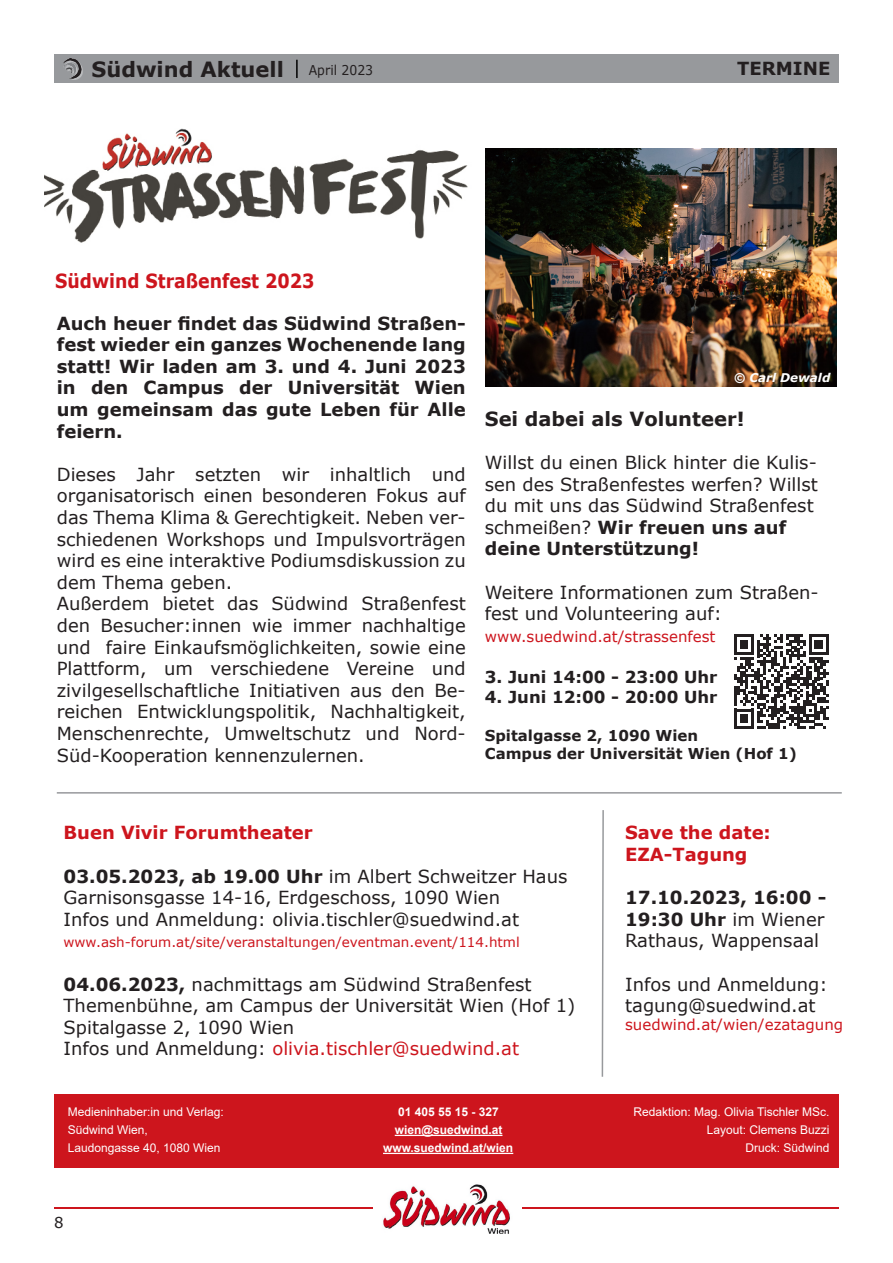
<style>
.page{position:relative;width:893px;height:1263px;background:#fff}
.page>*{position:absolute;margin:0;border:0;box-sizing:border-box;transform-origin:0 0}
.t1{font:700 21px "Verdana";color:#231f20}
.t2{font:700 19.5px "Verdana";color:#cd151d;scale:.89 1}
.t3{font:700 19.5px "Verdana";color:#231f20}
.t4{font:18px/21.6px "Verdana";color:#231f20}
.t5{font:700 18px/21.6px "Verdana";color:#231f20;text-align:justify}
.t6{font:700 18px/21.6px "Verdana";color:#cd151d}
.t7{font:700 16.5px "Verdana";color:#231f20}
.t8{font:15px "Verdana";color:#cd151d}
.t9{font:700 15px/18px "Verdana";color:#231f20}
.t10{font:15px "Verdana";color:#231f20}
.t11{font:13.5px "Verdana";color:#cd151d}
.t12{font:13.5px "Verdana";color:#231f20;scale:.92 1}
.t13{font:12.75px "Verdana";color:#231f20}
.t14{font:12px/18px "Arial";color:#fff;text-align:right}
.t15{font:700 12px/18px "Arial";color:#fff;text-align:center}
.t16{font:italic 700 12px "Verdana";color:#fff}
.s1{font-weight:700}
.s2{color:#cd151d}
</style>
<div class="page">
<div style="left:54px;top:54px;width:785px;height:29px;background:#97999c"></div>
<div style="left:65px;top:60px;width:18px;height:20px;background:#c7c8ca;opacity:.75"></div>
<img style="left:64px;top:59px;width:18px;height:19px">
<hr style="left:54px;top:1207px;width:318px;height:2px;background:#cd151d">
<hr style="left:522px;top:1207px;width:317px;height:2px;background:#cd151d">
<img style="left:383px;top:1184px;width:127px;height:50px">
<img style="left:486px;top:148px;width:351px;height:238px">
<div style="left:54px;top:1095px;width:785px;height:73px;background:#cd151d"></div>
<hr style="left:395px;top:1135px;width:107px;height:1px;background:#fff">
<hr style="left:383px;top:1153px;width:130px;height:1px;background:#fff">
<hr style="left:57px;top:792px;width:785px;height:2px;background:#97999c">
<svg style="left:734px;top:634px;width:95px;height:94px"></svg>
<svg style="left:296px;top:60px;width:2px;height:18px"></svg>
<img style="left:44px;top:128px;width:424px;height:115px">
<svg style="left:601px;top:810px;width:3px;height:267px"></svg>
<p class="t1" style="left:92px;top:55px;width:194px">Südwind Aktuell</p>
<p class="t13" style="left:752px;top:64px;width:69px">März 2018</p>
<p class="t12" style="left:309px;top:61px;width:71px">April 2023</p>
<p class="t5" style="left:737px;top:57px;width:95px">TERMINE</p>
<p class="t2" style="left:55px;top:267px;width:293px">Südwind Straßenfest 2023</p>
<p class="t5" style="left:57px;top:312px;width:410px">Auch heuer findet das Südwind Straßen&shy;fest wieder ein ganzes Wochenende lang statt! Wir laden am 3. und 4. Juni 2023 in den Campus der Universität Wien um gemeinsam das gute Leben für Alle feiern.</p>
<p class="t4" style="left:57px;top:463px;width:411px">Dieses Jahr setzten wir inhaltlich und organisatorisch einen besonderen Fokus auf das Thema Klima &amp; Gerechtigkeit. Neben ver&shy;schiedenen Workshops und Impulsvorträgen wird es eine interaktive Podiumsdiskussion zu dem Thema geben.<br>Außerdem bietet das Südwind Straßenfest den Besucher:innen wie immer nachhaltige und faire Einkaufsmöglichkeiten, sowie eine Plattform, um verschiedene Vereine und zivilgesellschaftliche Initiativen aus den Be&shy;reichen Entwicklungspolitik, Nachhaltigkeit, Menschenrechte, Umweltschutz und Nord-Süd-Kooperation kennenzulernen.</p>
<p class="t16" style="left:734px;top:369px;width:98px">© Carl Dewald</p>
<p class="t3" style="left:485px;top:405px;width:261px">Sei dabei als Volunteer!</p>
<p class="t4" style="left:485px;top:451px;width:335px">Willst du einen Blick hinter die Kulis&shy;sen des Straßenfestes werfen? Willst du mit uns das Südwind Straßenfest schmeißen? <span class="s1">Wir freuen uns auf deine Unterstützung!</span></p>
<p class="t4" style="left:485px;top:581px;width:335px">Weitere Informationen zum Straßen&shy;fest und Volunteering auf:</p>
<p class="t8" style="left:485px;top:626px;width:232px">www.suedwind.at/strassenfest</p>
<p class="t7" style="left:485px;top:665px;width:234px">3. Juni 14:00 - 23:00 Uhr</p>
<p class="t7" style="left:485px;top:685px;width:234px">4. Juni 12:00 - 20:00 Uhr</p>
<p class="t9" style="left:485px;top:726px;width:314px">Spitalgasse 2, 1090 Wien<br>Campus der Universität Wien (Hof 1)</p>
<p class="t6" style="left:64px;top:822px;width:251px">Buen Vivir Forumtheater</p>
<p class="t4" style="left:64px;top:865px;width:505px"><span class="s1">03.05.2023, ab 19.00 Uhr</span> im Albert Schweitzer Haus<br>Garnisonsgasse 14-16, Erdgeschoss, 1090 Wien<br>Infos und Anmeldung: olivia.tischler@suedwind.at</p>
<p class="t11" style="left:64px;top:933px;width:458px">www.ash-forum.at/site/veranstaltungen/eventman.event/114.html</p>
<p class="t4" style="left:64px;top:973px;width:513px"><span class="s1">04.06.2023,</span> nachmittags am Südwind Straßenfest Themenbühne, am Campus der Universität Wien (Hof 1)<br>Spitalgasse 2, 1090 Wien<br>Infos und Anmeldung: <span class="s2">olivia.tischler@suedwind.at</span></p>
<p class="t6" style="left:625px;top:822px;width:147px">Save the date:<br>EZA-Tagung</p>
<p class="t4" style="left:625px;top:887px;width:203px;text-align:justify"><span class="s1">17.10.2023, 16:00 - 19:30 Uhr</span> im Wiener Rathaus, Wappensaal</p>
<p class="t4" style="left:625px;top:973px;width:204px">Infos und Anmeldung: tagung@suedwind.at</p>
<p class="t8" style="left:625px;top:1014px;width:220px">suedwind.at/wien/ezatagung</p>
<p class="t14" style="left:68px;top:1103px;width:158px;text-align:left">Medieninhaber:in und Verlag:<br>Südwind Wien,<br>Laudongasse 40, 1080 Wien</p>
<p class="t10" style="left:54px;top:1212px;width:11px">8</p>
<p class="t15" style="left:383px;top:1103px;width:132px">01 405 55 15 - 327 wien@suedwind.at www.suedwind.at/wien</p>
<p class="t14" style="left:633px;top:1103px;width:198px">Redaktion: Mag. Olivia Tischler MSc.<br>Layout: Clemens Buzzi<br>Druck: Südwind</p>
</div>
